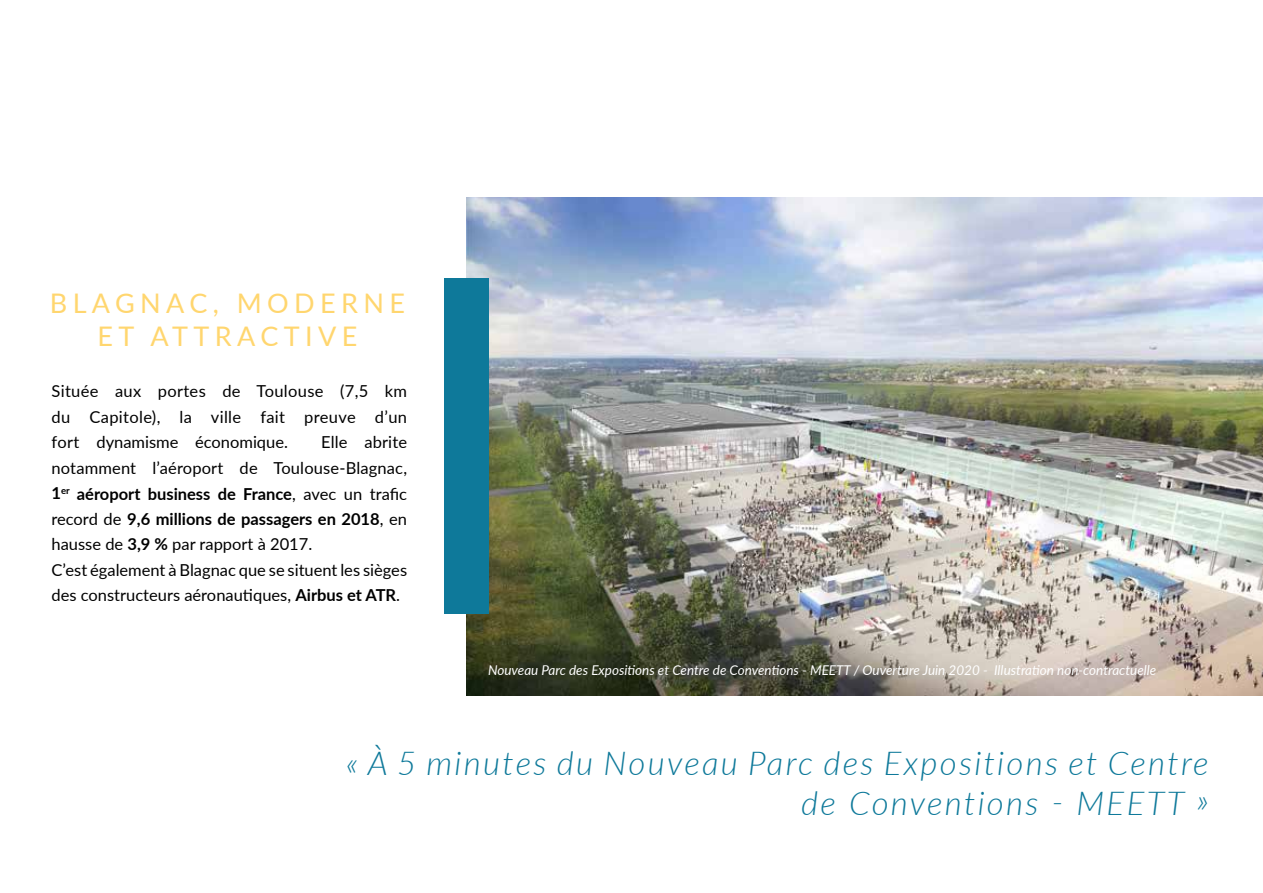
<style>
.page{position:relative;width:1263px;height:893px;background:#fff}
.page>*{position:absolute;margin:0;border:0;box-sizing:border-box;transform-origin:0 0}
.t1{font:italic 300 33px/39.6px "Lato";letter-spacing:.07em;color:#0e799a;text-align:right}
.t2{font:27px/32.4px "Lato";letter-spacing:.2em;color:#ffd66f;text-align:center}
.t3{font:16.5px/25.5px "Lato";color:#000;text-align:justify}
.t4{font:italic 13.5px "Lato";color:#fff}
.s1{font-weight:700}
</style>
<div class="page">
<img style="left:467px;top:197px;width:796px;height:499px">
<div style="left:445px;top:279px;width:44px;height:335px;background:#0e799a"></div>
<h2 class="t2" style="left:50px;top:286px;width:357px">BLAGNAC, MODERNE<br>ET ATTRACTIVE</h2>
<p class="t3" style="left:52px;top:378px;width:357px">Située aux portes de Toulouse (7,5 km du Capitole), la ville fait preuve d’un fort dynamisme économique.</p>
<p class="t3" style="left:52px;top:429px;width:357px;text-align:left;text-indent:270px">Elle abrite notamment l’aéroport de Toulouse-Blagnac, <span class="s1">1</span><sup>er</sup> <span class="s1">aéroport business de France</span>, avec un trafic record de <span class="s1">9,6 millions de passagers en 2018</span>, en hausse de <span class="s1">3,9 %</span> par rapport à 2017.<br>C’est également à Blagnac que se situent les sièges des constructeurs aéronautiques, <span class="s1">Airbus et ATR</span>.</p>
<p class="t4" style="left:488px;top:660px;width:670px">Nouveau Parc des Expositions et Centre de Conventions - MEETT / Ouverture Juin 2020 - Illustration non-contractuelle</p>
<h1 class="t1" style="left:346px;top:742px;width:864px">« À 5 minutes du Nouveau Parc des Expositions et Centre de Conventions - MEETT »</h1>
</div>
